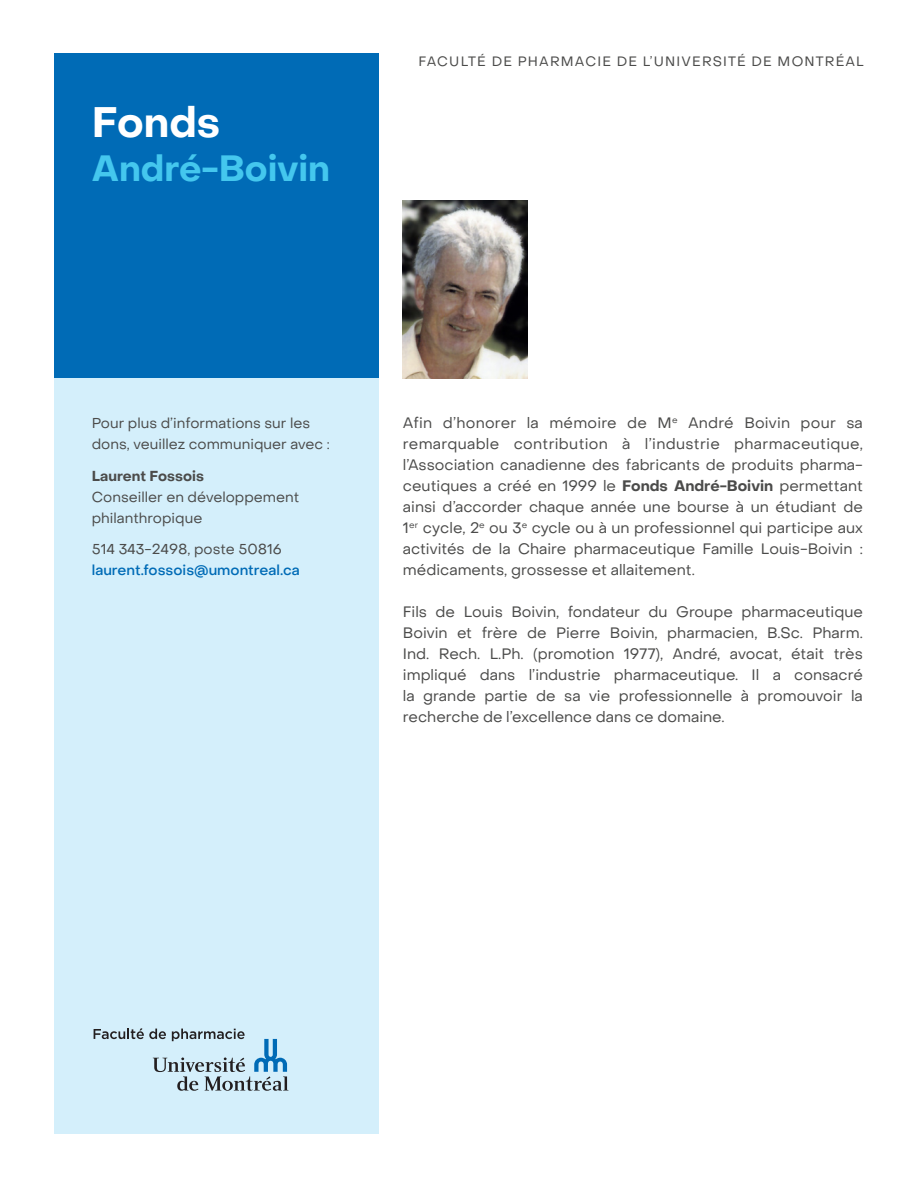
<style>
.page{position:relative;width:918px;height:1188px;background:#fff}
.page>*{position:absolute;margin:0;border:0;box-sizing:border-box;transform-origin:0 0}
.t1{font:700 42px "Object Sans";color:#fff}
.t2{font:700 36px "Object Sans";color:#44c7ee}
.t3{font:15px/21px "Object Sans";color:#4b4b4a;text-align:justify}
.t4{font:14.25px/21px "Object Sans";color:#4b4b4a}
.t5{font:500 14.25px "Object Sans";color:#006bb6}
.t6{font:13.5px "Object Sans";letter-spacing:.085em;color:#4b4b4a}
.s1{font-weight:700}
</style>
<div class="page">
<div style="left:54px;top:378px;width:325px;height:756px;background:#d4effb"></div>
<div style="left:54px;top:54px;width:325px;height:324px;background:#006bb6"></div>
<img style="left:403px;top:200px;width:125px;height:178px">
<svg style="left:94px;top:1028px;width:195px;height:63px"></svg>
<p class="t1" style="left:92px;top:97px;width:130px">Fonds</p>
<p class="t2" style="left:92px;top:146px;width:240px">André-Boivin</p>
<p class="t6" style="left:418px;top:53px;width:447px">FACULTÉ DE PHARMACIE DE L’UNIVERSITÉ DE MONTRÉAL</p>
<p class="t4" style="left:92px;top:413px;width:220px">Pour plus d’informations sur les</p>
<p class="t4" style="left:92px;top:434px;width:240px">dons, veuillez communiquer avec :</p>
<p class="t4" style="left:92px;top:465px;width:209px"><span class="s1">Laurent Fossois<br></span>Conseiller en développement philanthropique</p>
<p class="t4" style="left:92px;top:539px;width:192px">514 343-2498, poste 50816</p>
<p class="t5" style="left:92px;top:561px;width:209px">laurent.fossois@umontreal.ca</p>
<p class="t3" style="left:403px;top:413px;width:462px">Afin d’honorer la mémoire de M<sup>e</sup> André Boivin pour sa remarquable contribution à l’industrie pharmaceutique, l’Association canadienne des fabricants de produits pharma&shy;ceutiques a créé en 1999 le <span class="s1">Fonds André-Boivin</span> permettant ainsi d’accorder chaque année une bourse à un étudiant de 1<sup>er</sup> cycle, 2<sup>e</sup> ou 3<sup>e</sup> cycle ou à un professionnel qui participe aux activités de la Chaire pharmaceutique Famille Louis-Boivin : médicaments, grossesse et allaitement.</p>
<p class="t3" style="left:403px;top:602px;width:462px">Fils de Louis Boivin, fondateur du Groupe pharmaceutique Boivin et frère de Pierre Boivin, pharmacien, B.Sc. Pharm.<br>Ind. Rech. L.Ph. (promotion 1977), André, avocat, était très impliqué dans l’industrie pharmaceutique. Il a consacré la grande partie de sa vie professionnelle à promouvoir la recherche de l’excellence dans ce domaine.</p>
</div>
